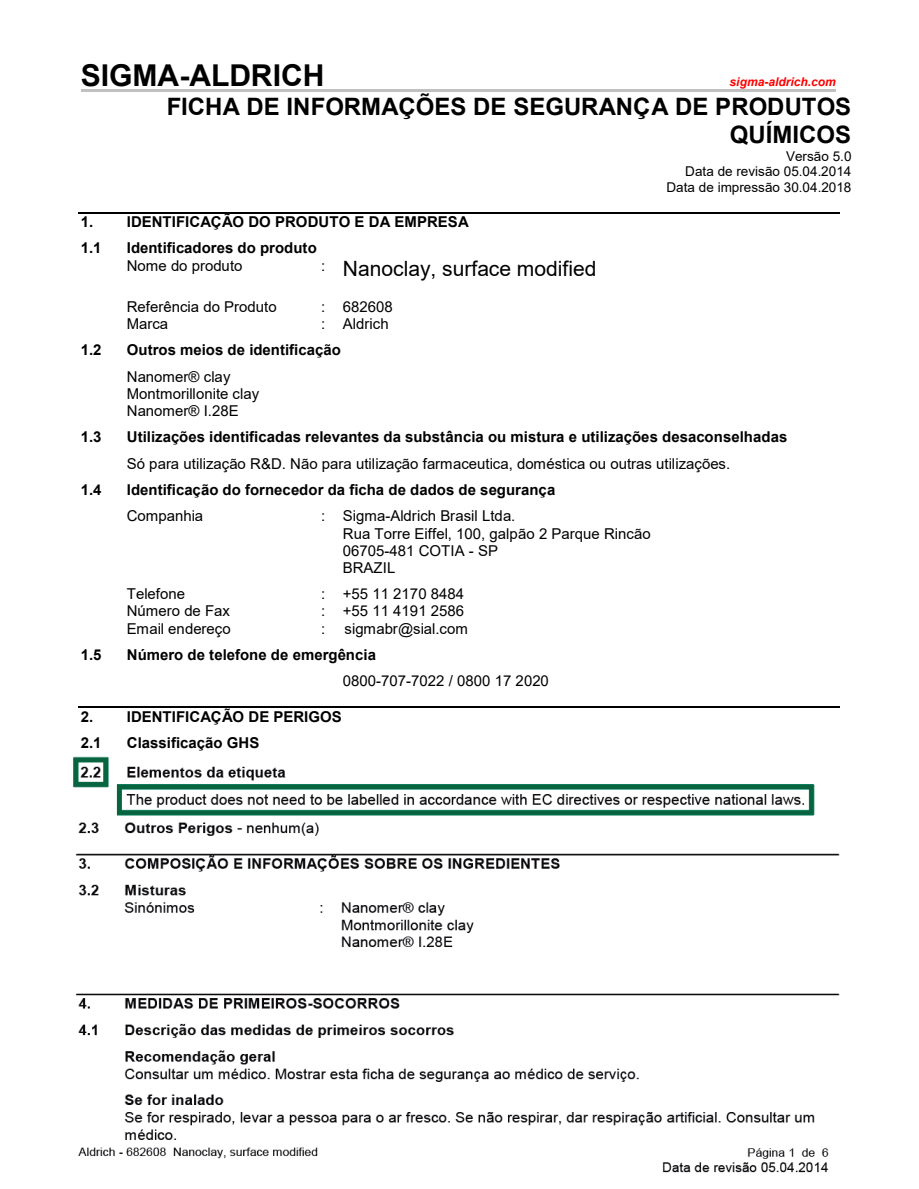
<style>
.page{position:relative;width:919px;height:1189px;background:#fff}
.page>*{position:absolute;margin:0;border:0;box-sizing:border-box;transform-origin:0 0}
.t1{font:700 30px "Arial";color:#000}
.t2{font:700 24px/27.6px "Arial";color:#000;text-align:right}
.t3{font:21px "Arial";color:#000}
.t4{font:15px/17.2px "Arial";color:#000}
.t5{font:700 15px/26.2px "Arial";color:#000}
.t6{font:13.5px/15.6px "Arial";letter-spacing:.005em;color:#000;text-align:right}
.t7{font:italic 700 12px "Arial";color:#f00}
</style>
<div class="page">
<hr style="left:81px;top:89px;width:754px;height:3px;background:#c0c0c0">
<hr style="left:79px;top:212px;width:760px;height:1px;background:#000">
<hr style="left:79px;top:706px;width:760px;height:2px;background:#000">
<img style="left:73px;top:756px;width:742px;height:59px">
<img style="left:75px;top:822px;width:765px;height:351px">
<h1 class="t1" style="left:81px;top:55px;width:245px">SIGMA-ALDRICH</h1>
<p class="t7" style="left:729px;top:74px;width:108px">sigma-aldrich.com</p>
<h2 class="t2" style="left:167px;top:93px;width:685px">FICHA DE INFORMAÇÕES DE SEGURANÇA DE PRODUTOS<br>QUÍMICOS</h2>
<p class="t6" style="left:666px;top:148px;width:186px">Versão 5.0<br>Data de revisão 05.04.2014<br>Data de impressão 30.04.2018</p>
<p class="t5" style="left:81px;top:208px;width:389px">1. IDENTIFICAÇÃO DO PRODUTO E DA EMPRESA<br>1.1</p>
<p class="t5" style="left:127px;top:235px;width:191px">Identificadores do produto</p>
<p class="t4" style="left:127px;top:256px;width:117px">Nome do produto</p>
<h3 class="t3" style="left:321px;top:254px;width:276px"><sup>:</sup> Nanoclay, surface modified</h3>
<p class="t4" style="left:127px;top:298px;width:151px">Referência do Produto</p>
<p class="t4" style="left:321px;top:298px;width:73px">: 682608</p>
<p class="t4" style="left:127px;top:315px;width:43px">Marca</p>
<p class="t4" style="left:321px;top:315px;width:69px">: Aldrich</p>
<p class="t5" style="left:81px;top:337px;width:22px">1.2</p>
<p class="t5" style="left:127px;top:337px;width:215px">Outros meios de identificação</p>
<p class="t4" style="left:127px;top:368px;width:134px">Nanomer® clay<br>Montmorillonite clay<br>Nanomer® I.28E</p>
<p class="t5" style="left:81px;top:424px;width:22px">1.3</p>
<p class="t5" style="left:127px;top:424px;width:661px">Utilizações identificadas relevantes da substância ou mistura e utilizações desaconselhadas</p>
<p class="t4" style="left:127px;top:455px;width:604px">Só para utilização R&amp;D. Não para utilização farmaceutica, doméstica ou outras utilizações.</p>
<p class="t5" style="left:81px;top:476px;width:22px">1.4</p>
<p class="t5" style="left:127px;top:476px;width:430px">Identificação do fornecedor da ficha de dados de segurança</p>
<p class="t4" style="left:127px;top:507px;width:78px">Companhia</p>
<p class="t4" style="left:343px;top:507px;width:309px;text-indent:-22px">: Sigma-Aldrich Brasil Ltda.<br>Rua Torre Eiffel, 100, galpão 2 Parque Rincão<br>06705-481 COTIA - SP<br>BRAZIL</p>
<p class="t4" style="left:127px;top:585px;width:60px">Telefone</p>
<p class="t4" style="left:321px;top:585px;width:144px">: +55 11 2170 8484</p>
<p class="t4" style="left:127px;top:602px;width:105px">Número de Fax</p>
<p class="t4" style="left:321px;top:602px;width:144px">: +55 11 4191 2586</p>
<p class="t4" style="left:127px;top:619px;width:105px">Email endereço</p>
<p class="t4" style="left:321px;top:619px;width:6px">:</p>
<p class="t4" style="left:344px;top:619px;width:125px">sigmabr@sial.com</p>
<p class="t5" style="left:81px;top:641px;width:22px">1.5</p>
<p class="t5" style="left:127px;top:641px;width:251px">Número de telefone de emergência</p>
<p class="t4" style="left:343px;top:672px;width:207px">0800-707-7022 / 0800 17 2020</p>
<p class="t5" style="left:81px;top:703px;width:262px">2. IDENTIFICAÇÃO DE PERIGOS<br>2.1</p>
<p class="t5" style="left:127px;top:729px;width:134px">Classificação GHS</p>
</div>
